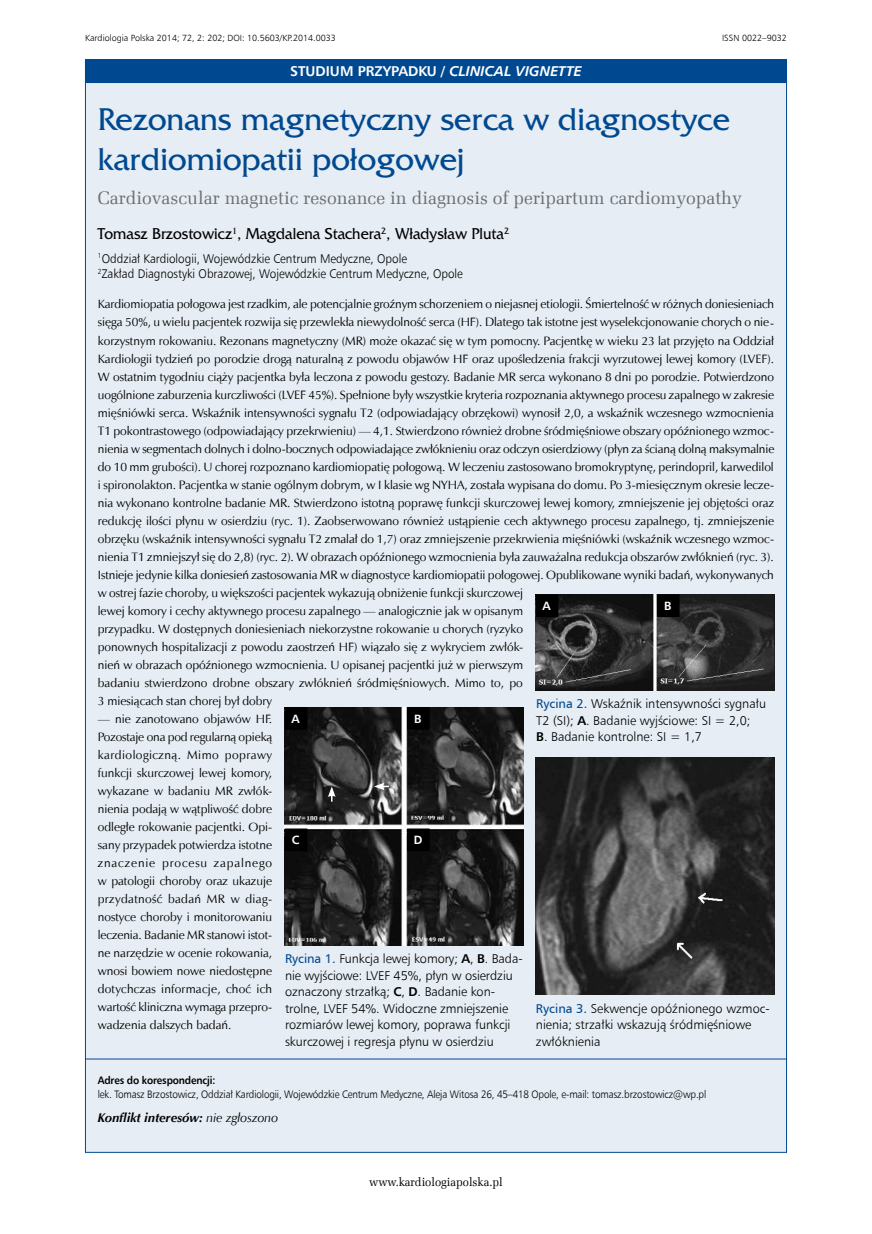
<style>
.page{position:relative;width:872px;height:1234px;background:#fff}
.page>*{position:absolute;margin:0;border:0;box-sizing:border-box;transform-origin:0 0}
.t1{font:33px/39px "France";color:#004990}
.t2{font:18px "Zapf Ellipt EU";color:#6d6e71}
.t3{font:16.5px "France";color:#000;scale:.94 1}
.t4{font:700 14.25px "Humnst 777 EU";color:#fff}
.t5{font:12.75px/16.5px "Humnst 777 Lt EU";letter-spacing:-.005em;color:#000}
.t6{font:italic 700 12.75px "Zapf Humnst EU";color:#000}
.t7{font:12.6px/15px "Humnst 777 Lt EU";color:#000;scale:.93 1}
.t8{font:12.15px/18px "Zapf Humnst EU";color:#000}
.t9{font:12px "Zapf Ellipt EU";color:#000;scale:.95 1}
.t10{font:700 12px "Humnst 777 EU";color:#fff}
.t11{font:10.8px "Humnst 777 Lt EU";letter-spacing:-.015em;color:#000;scale:.92 1}
.t12{font:700 10.8px "Humnst 777 EU";letter-spacing:-.015em;color:#000;scale:.92 1}
.t13{font:9px "Humnst 777 Lt EU";color:#000}
.s1{font-style:italic}
.s2{font-family:"Humnst 777 EU";color:#004990}
.s3{font-family:"Humnst 777 EU";font-weight:700}
.s4{font-weight:400}
</style>
<div class="page">
<div style="left:85px;top:60px;width:702px;height:1092px;background:#e6edf4;border:1px solid #004990"></div>
<div style="left:85px;top:59px;width:702px;height:24px;background:#004990"></div>
<hr style="left:85px;top:1058px;width:702px;height:1px;background:#004990">
<img style="left:285px;top:707px;width:238px;height:238px">
<img style="left:536px;top:594px;width:238px;height:96px">
<img style="left:536px;top:757px;width:238px;height:237px">
<div style="left:285px;top:707px;width:22px;height:22px;background:#000"></div>
<div style="left:536px;top:595px;width:22px;height:21px;background:#000"></div>
<div style="left:536px;top:594px;width:22px;height:23px;border:1px solid #000"></div>
<div style="left:407px;top:707px;width:22px;height:22px;background:#000"></div>
<div style="left:657px;top:594px;width:22px;height:22px;background:#000"></div>
<div style="left:285px;top:828px;width:22px;height:22px;background:#000"></div>
<div style="left:285px;top:828px;width:22px;height:22px;border:1px solid #000"></div>
<div style="left:407px;top:828px;width:22px;height:22px;background:#000"></div>
<div style="left:407px;top:828px;width:22px;height:22px;border:1px solid #000"></div>
<svg style="left:328px;top:786px;width:7px;height:15px"></svg>
<svg style="left:374px;top:782px;width:15px;height:8px"></svg>
<p class="t13" style="left:85px;top:33px;width:252px">Kardiologia Polska 2014; 72, 2: 202; DOI: 10.5603/KP.2014.0033</p>
<p class="t13" style="left:722px;top:33px;width:66px">ISSN 0022–9032</p>
<p class="t4" style="left:290px;top:62px;width:293px">Studium przypadku / <span class="s1">CLINICAL VIGNETTE</span></p>
<h1 class="t1" style="left:98px;top:100px;width:633px">Rezonans magnetyczny serca w diagnostyce kardiomiopatii połogowej</h1>
<h2 class="t2" style="left:98px;top:187px;width:645px">Cardiovascular magnetic resonance in diagnosis of peripartum cardiomyopathy</h2>
<h3 class="t3" style="left:98px;top:225px;width:439px">Tomasz Brzostowicz<sup>1</sup>, Magdalena Stachera<sup>2</sup>, Władysław Pluta<sup>2</sup></h3>
<p class="t7" style="left:98px;top:250px;width:394px"><sup>1</sup>Oddział Kardiologii, Wojewódzkie Centrum Medyczne, Opole<br><sup>2</sup>Zakład Diagnostyki Obrazowej, Wojewódzkie Centrum Medyczne, Opole</p>
<p class="t8" style="left:98px;top:295px;width:678px">Kardiomiopatia połogowa jest rzadkim, ale potencjalnie groźnym schorzeniem o niejasnej etiologii. Śmiertelność w różnych doniesieniach sięga 50%, u wielu pacjentek rozwija się przewlekła niewydolność serca (HF). Dlatego tak istotne jest wyselekcjonowanie chorych o nie&shy;korzystnym rokowaniu. Rezonans magnetyczny (MR) może okazać się w tym pomocny. Pacjentkę w wieku 23 lat przyjęto na Oddział Kardiologii tydzień po porodzie drogą naturalną z powodu objawów HF oraz upośledzenia frakcji wyrzutowej lewej komory (LVEF).<br>W ostatnim tygodniu ciąży pacjentka była leczona z powodu gestozy. Badanie MR serca wykonano 8 dni po porodzie. Potwierdzono uogólnione zaburzenia kurczliwości (LVEF 45%). Spełnione były wszystkie kryteria rozpoznania aktywnego procesu zapalnego w zakresie mięśniówki serca. Wskaźnik intensywności sygnału T2 (odpowiadający obrzękowi) wynosił 2,0, a wskaźnik wczesnego wzmocnienia T1 pokontrastowego (odpowiadający przekrwieniu) — 4,1. Stwierdzono również drobne śródmięśniowe obszary opóźnionego wzmoc&shy;nienia w segmentach dolnych i dolno-bocznych odpowiadające zwłóknieniu oraz odczyn osierdziowy (płyn za ścianą dolną maksymalnie do 10 mm grubości). U chorej rozpoznano kardiomiopatię połogową. W leczeniu zastosowano bromokryptynę, perindopril, karwedilol i spironolakton. Pacjentka w stanie ogólnym dobrym, w I klasie wg NYHA, została wypisana do domu. Po 3-miesięcznym okresie lecze&shy;nia wykonano kontrolne badanie MR. Stwierdzono istotną poprawę funkcji skurczowej lewej komory, zmniejszenie jej objętości oraz redukcję ilości płynu w osierdziu (ryc. 1). Zaobserwowano również ustąpienie cech aktywnego procesu zapalnego, tj. zmniejszenie obrzęku (wskaźnik intensywności sygnału T2 zmalał do 1,7) oraz zmniejszenie przekrwienia mięśniówki (wskaźnik wczesnego wzmoc&shy;nienia T1 zmniejszył się do 2,8) (ryc. 2). W obrazach opóźnionego wzmocnienia była zauważalna redukcja obszarów zwłóknień (ryc. 3).<br>Istnieje jedynie kilka doniesień zastosowania MR w diagnostyce kardiomiopatii połogowej. Opublikowane wyniki badań, wykonywanych w ostrej fazie choroby, u większości pacjentek wykazują obniżenie funkcji skurczowej<br>lewej komory i cechy aktywnego procesu zapalnego — analogicznie jak w opisanym<br>przypadku. W dostępnych doniesieniach niekorzystne rokowanie u chorych (ryzyko<br>ponownych hospitalizacji z powodu zaostrzeń HF) wiązało się z wykryciem zwłók-<br>nień w obrazach opóźnionego wzmocnienia. U opisanej pacjentki już w pierwszym<br>badaniu stwierdzono drobne obszary zwłóknień śródmięśniowych. Mimo to, po<br>3 miesiącach stan chorej był dobry</p>
<p class="t8" style="left:98px;top:709px;width:176px;text-align:justify">— nie zanotowano objawów HF.<br>Pozostaje ona pod regularną opieką kardiologiczną. Mimo poprawy funkcji skurczowej lewej komory, wykazane w badaniu MR zwłók&shy;nienia podają w wątpliwość dobre odległe rokowanie pacjentki. Opi&shy;sany przypadek potwierdza istotne znaczenie procesu zapalnego w patologii choroby oraz ukazuje przydatność badań MR w diag&shy;nostyce choroby i monitorowaniu leczenia. Badanie MR stanowi istot&shy;ne narzędzie w ocenie rokowania, wnosi bowiem nowe niedostępne dotychczas informacje, choć ich wartość kliniczna wymaga przepro&shy;wadzenia dalszych badań.</p>
<p class="t10" style="left:664px;top:598px;width:9px">B</p>
<p class="t10" style="left:542px;top:598px;width:10px">A</p>
<p class="t5" style="left:536px;top:695px;width:231px"><span class="s2">Rycina 2.</span> Wskaźnik intensywności sygnału<br>T2 (SI); <span class="s3">A</span>. Badanie wyjściowe: SI = 2,0;<br><span class="s3">B</span>. Badanie kontrolne: SI = 1,7</p>
<p class="t10" style="left:292px;top:711px;width:10px">A</p>
<p class="t10" style="left:414px;top:711px;width:9px">B</p>
<p class="t10" style="left:292px;top:832px;width:9px">C</p>
<p class="t10" style="left:414px;top:832px;width:10px">D</p>
<p class="t5" style="left:285px;top:950px;width:239px"><span class="s2">Rycina 1.</span> Funkcja lewej komory; <span class="s3">A</span>, <span class="s3">B</span>. Bada&shy;nie wyjściowe: LVEF 45%, płyn w osierdziu oznaczony strzałką; <span class="s3">C</span>, <span class="s3">D</span>. Badanie kon&shy;trolne, LVEF 54%. Widoczne zmniejszenie rozmiarów lewej komory, poprawa funkcji skurczowej i regresja płynu w osierdziu</p>
<p class="t5" style="left:536px;top:999px;width:235px"><span class="s2">Rycina 3.</span> Sekwencje opóźnionego wzmoc&shy;nienia; strzałki wskazują śródmięśniowe zwłóknienia</p>
<p class="t12" style="left:98px;top:1073px;width:129px">Adres do korespondencji:</p>
<p class="t11" style="left:98px;top:1087px;width:663px">lek. Tomasz Brzostowicz, Oddział Kardiologii, Wojewódzkie Centrum Medyczne, Aleja Witosa 26, 45–418 Opole, e-mail: tomasz.brzostowicz@wp.pl</p>
<p class="t6" style="left:98px;top:1109px;width:182px">Konflikt interesów: <span class="s4">nie zgłoszono</span></p>
<p class="t9" style="left:369px;top:1174px;width:142px">www.kardiologiapolska.pl</p>
</div>
